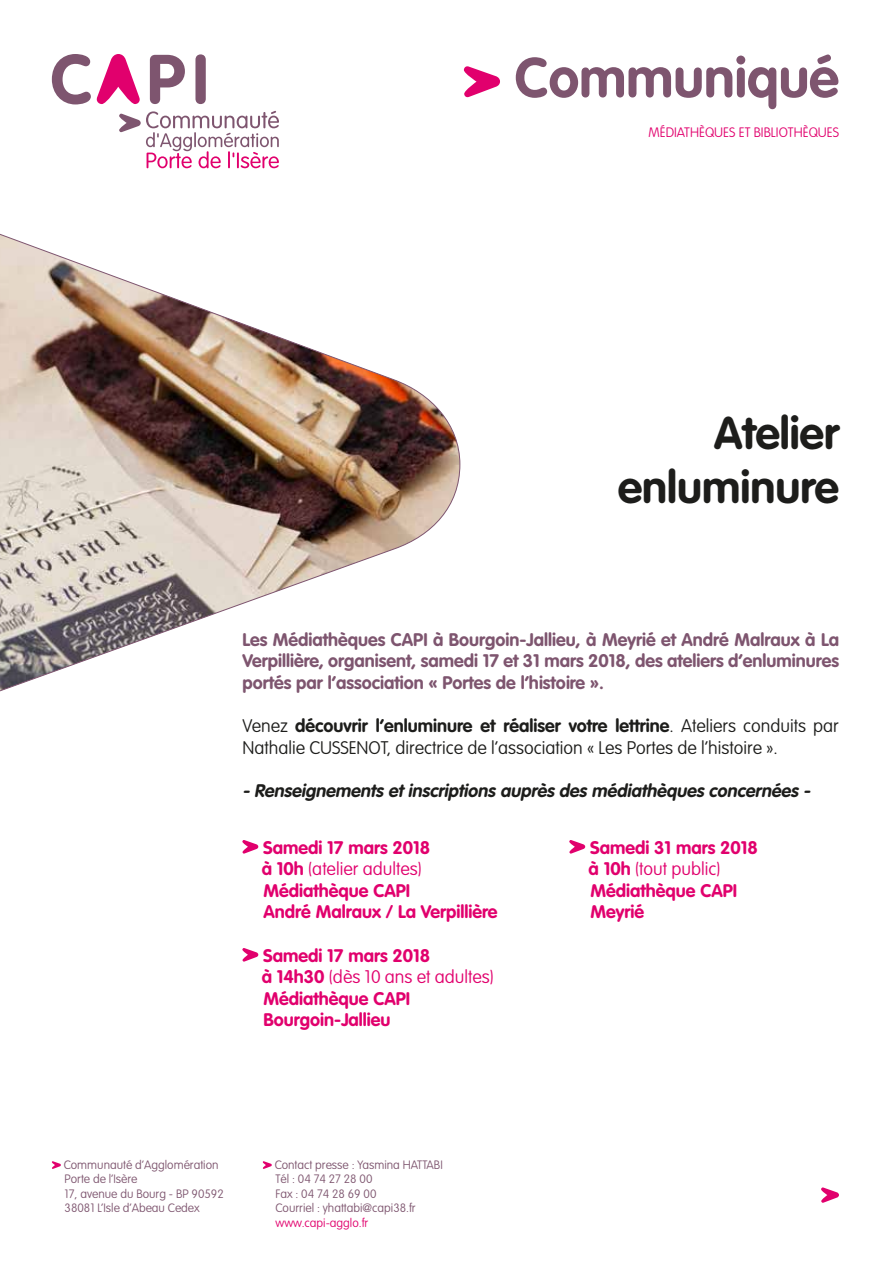
<style>
.page{position:relative;width:893px;height:1263px;background:#fff}
.page>*{position:absolute;margin:0;border:0;box-sizing:border-box;transform-origin:0 0}
.t1{font:700 55.2px "VAG Rounded";color:#7e556f}
.t2{font:700 45px/54px "VAG Rounded";color:#1d1d1b;text-align:right}
.t3{font:700 18px/21.6px "VAG Rounded";color:#e1006d}
.t4{font:700 18px/21.6px "VAG Rounded";color:#7e556f;text-align:justify}
.t5{font:100 18px/21.6px "VAG Rounded";color:#1d1d1b}
.t6{font:italic 700 18px "VAG Rounded";color:#1d1d1b}
.t7{font:100 13.5px "VAG Rounded";color:#e1006d}
.t8{font:100 12px/14.4px "VAG Rounded";color:#7e556f}
.t9{font:100 12px "VAG Rounded";color:#e1006d}
.s1{font-weight:700}
.s2{font-weight:100}
</style>
<div class="page">
<svg style="left:52px;top:1161px;width:9px;height:8px"></svg>
<svg style="left:263px;top:1161px;width:9px;height:8px"></svg>
<svg style="left:821px;top:1187px;width:18px;height:16px"></svg>
<svg style="left:242px;top:840px;width:16px;height:13px"></svg>
<svg style="left:242px;top:948px;width:16px;height:13px"></svg>
<svg style="left:569px;top:840px;width:16px;height:13px"></svg>
<svg style="left:464px;top:66px;width:36px;height:31px"></svg>
<svg style="left:52px;top:54px;width:39px;height:50px"></svg>
<svg style="left:97px;top:54px;width:43px;height:50px"></svg>
<svg style="left:150px;top:55px;width:35px;height:49px"></svg>
<div style="left:195px;top:54px;width:11px;height:50px;background:#7e556f;border-radius:5px"></div>
<svg style="left:119px;top:111px;width:160px;height:57px"></svg>
<img style="left:0;top:234px;width:461px;height:458px">
<h1 class="t1" style="left:515px;top:45px;width:326px">Communiqué</h1>
<p class="t7" style="left:648px;top:124px;width:192px">MÉDIATHÈQUES ET BIBLIOTHÈQUES</p>
<h2 class="t2" style="left:618px;top:405px;width:222px">Atelier enluminure</h2>
<p class="t4" style="left:242px;top:628px;width:598px">Les Médiathèques CAPI à Bourgoin-Jallieu, à Meyrié et André Malraux à La Verpillière, organisent, samedi 17 et 31 mars 2018, des ateliers d’enluminures portés par l’association « Portes de l’histoire ».</p>
<p class="t5" style="left:242px;top:715px;width:598px">Venez <span class="s1">découvrir l’enluminure et réaliser votre lettrine</span>. Ateliers conduits par<br>Nathalie CUSSENOT, directrice de l’association « Les Portes de l’histoire ».</p>
<p class="t6" style="left:242px;top:780px;width:573px">- Renseignements et inscriptions auprès des médiathèques concernées -</p>
<p class="t3" style="left:262px;top:836px;width:237px">Samedi 17 mars 2018<br>à 10h <span class="s2">(atelier adultes)<br></span>Médiathèque CAPI<br>André Malraux / La Verpillière</p>
<p class="t3" style="left:262px;top:944px;width:233px">Samedi 17 mars 2018<br>à 14h30 <span class="s2">(dès 10 ans et adultes)<br></span>Médiathèque CAPI<br>Bourgoin-Jallieu</p>
<p class="t3" style="left:589px;top:836px;width:171px">Samedi 31 mars 2018 à 10h <span class="s2">(tout public)<br></span>Médiathèque CAPI<br>Meyrié</p>
<p class="t8" style="left:64px;top:1157px;width:162px">Communauté d’Agglomération<br>Porte de l’Isère<br>17, avenue du Bourg - BP 90592<br>38081 L’Isle d’Abeau Cedex</p>
<p class="t8" style="left:275px;top:1157px;width:170px">Contact presse : Yasmina HATTABI<br>Tél : 04 74 27 28 00<br>Fax : 04 74 28 69 00<br>Courriel : yhattabi@capi38.fr</p>
<p class="t9" style="left:276px;top:1215px;width:94px">www.capi-agglo.fr</p>
</div>
